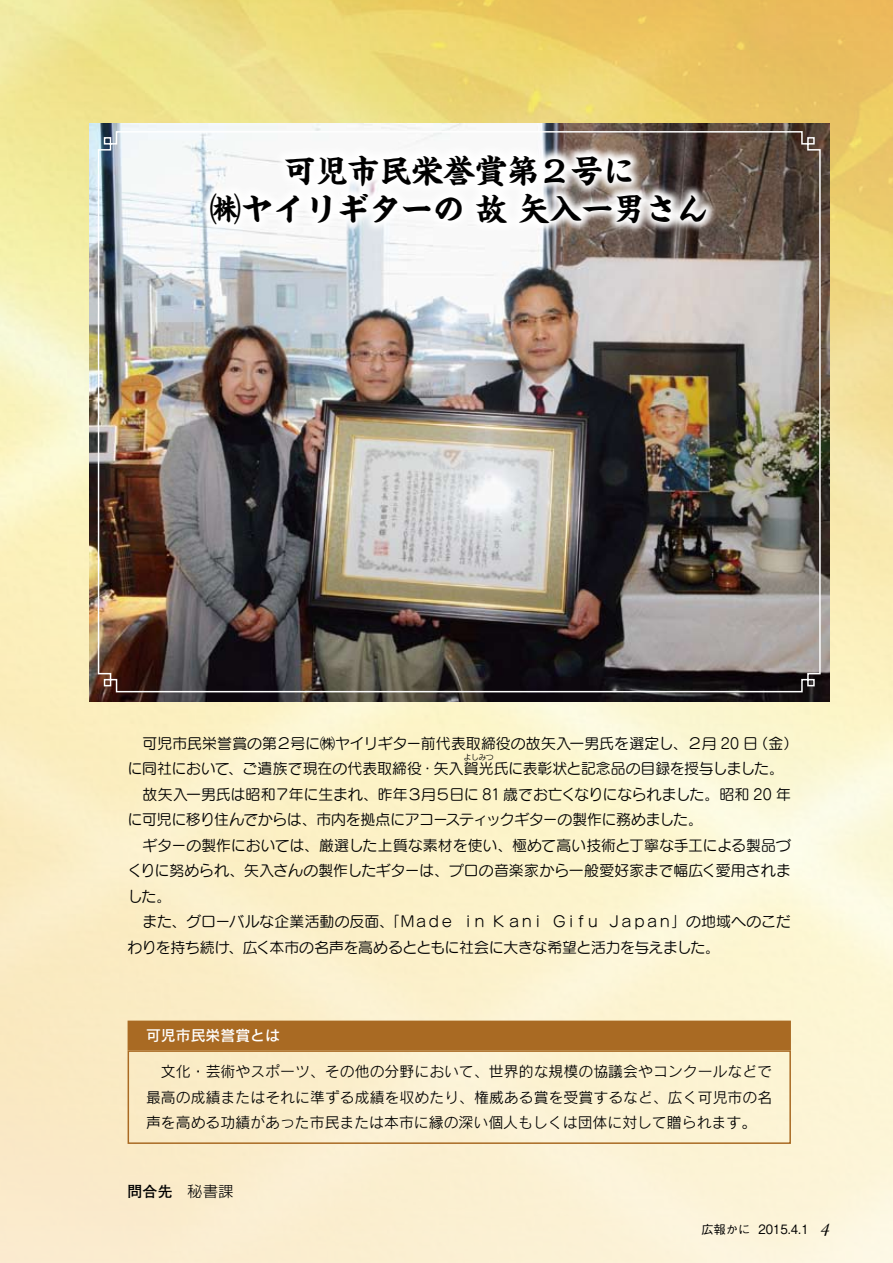
<style>
.page{position:relative;width:893px;height:1263px;background:#fff}
.page>*{position:absolute;margin:0;border:0;box-sizing:border-box;transform-origin:0 0}
.t1{font:700 31.95px/38.2px "Kaisho MCBK1 Pro De";color:#000;text-align:center}
.t2{font:italic 18px "Garamond Premr Pro";color:#000}
.t3{font:14.85px/25.5px "Seurat Pro M";letter-spacing:-.015em;color:#000}
.t4{font:14.85px/25.5px "Rodin Pro M";color:#000;text-align:justify}
.t5{font:14.85px "Rodin Pro DB";color:#fff}
.t6{font:700 14.85px "Futo Go B101 Pr 6";color:#000}
.t7{font:500 12.9px "Gothic BBB Pr 6";color:#000;scale:.91 1}
.t8{font:500 12.15px "Gothic BBB Pr 6";color:#000}
.t9{font:7.5px "Seurat Pro M";color:#000}
.s1{font-family:"Shin Go Pr 6";font-weight:300}
</style>
<div class="page">
<img style="left:0;top:0;width:893px;height:1263px">
<img style="left:89px;top:123px;width:740px;height:579px">
<img style="left:97px;top:130px;width:724px;height:563px">
<svg style="left:197px;top:141px;width:519px;height:93px"></svg>
<div style="left:128px;top:1050px;width:663px;height:94px;border:2px solid #a96a23"></div>
<div style="left:128px;top:1021px;width:662px;height:28px;background:#a96a23"></div>
<div style="left:128px;top:1020px;width:663px;height:30px;border:2px solid #a96a23"></div>
<h1 class="t1" style="left:209px;top:147px;width:501px">可児市民栄誉賞第２号に<br>㈱ヤイリギターの故矢入一男さん</h1>
<p class="t3" style="left:128px;top:730px;width:658px">　可児市民栄誉賞の第２号に㈱ヤイリギター前代表取締役の故矢入一男氏を選定し、２月 20 日<br>に同社において、ご遺族で現在の代表取締役・矢入賀光氏に表彰状と記念品の目録を授与しました。</p>
<p class="t3" style="left:753px;top:730px;width:46px">（金(</p>
<p class="t9" style="left:464px;top:752px;width:31px">よしみつ</p>
<p class="t3" style="left:128px;top:781px;width:665px">　故矢入一男氏は昭和７年に生まれ、昨年３月５日に 81 歳でお亡くなりになられました。昭和 20 年に可児に移り住んでからは、市内を拠点にアコースティックギターの製作に務めました。<br>　ギターの製作においては、厳選した上質な素材を使い、極めて高い技術と丁寧な手工による製品づくりに努められ、矢入さんの製作したギターは、プロの音楽家から一般愛好家まで幅広く愛用されました。<br>　また、グローバルな企業活動の反面、「Ｍａｄｅｉｎ K ａｎｉＧｉｆｕＪａｐａｎ」の地域へのこだわりを持ち続け、広く本市の名声を高めるとともに社会に大きな希望と活力を与えました。</p>
<p class="t5" style="left:146px;top:1026px;width:135px">可児市民栄誉賞とは</p>
<p class="t4" style="left:146px;top:1058px;width:628px;text-indent:15px">文化・芸術やスポーツ、その他の分野において、世界的な規模の協議会やコンクールなどで最高の成績またはそれに準ずる成績を収めたり、権威ある賞を受賞するなど、広く可児市の名声を高める功績があった市民または本市に縁の深い個人もしくは団体に対して贈られます。</p>
<p class="t6" style="left:128px;top:1180px;width:107px">問合先　<span class="s1">秘書課</span></p>
<p class="t8" style="left:701px;top:1220px;width:50px">広報かに</p>
<p class="t7" style="left:758px;top:1219px;width:57px">2015.4.1</p>
<p class="t2" style="left:820px;top:1218px;width:10px">4</p>
</div>
